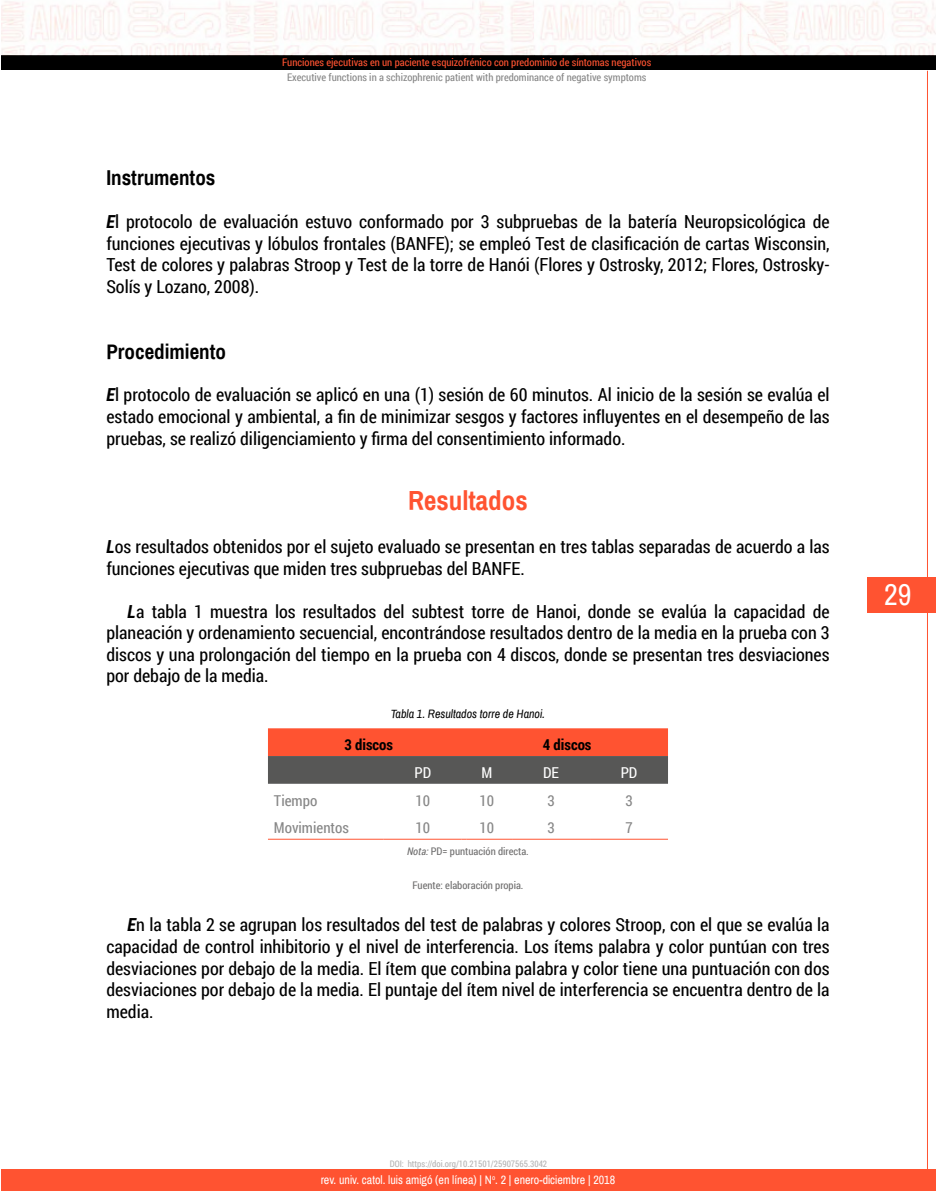
<style>
.page{position:relative;width:936px;height:1191px;background:#fff}
.page>*{position:absolute;margin:0;border:0;box-sizing:border-box;transform-origin:0 0}
.t1{font:30px "Archivo Narrow";color:#fff}
.t2{font:700 27px "Archivo Narrow";color:#ff5331}
.t3{font:700 21px "Archivo Narrow";color:#000}
.t4{font:18px/21.6px "Roboto Condensed";color:#000;text-align:justify}
.t5{font:15px "Roboto Condensed";color:#878787}
.t6{font:700 15px "Roboto Condensed";color:#000}
.t7{font:15px "Roboto Condensed";color:#fff}
.t8{font:12px "Archivo Narrow";color:#fff}
.t9{font:italic 12px "Archivo Narrow";color:#000}
.t10{font:10.5px "Roboto Condensed";color:#ff5331}
.t11{font:10.5px "Roboto Condensed";color:#878787}
.t12{font:10.5px "Roboto Condensed";color:#706f6f}
.t13{font:9px "Roboto Condensed";color:#b3b2b2}
.s1{font-weight:700;font-style:italic}
.s2{font-style:italic}
</style>
<div class="page">
<div style="left:1px;top:1169px;width:934px;height:22px;background:#ff5331"></div>
<div style="left:867px;top:577px;width:68px;height:36px;background:#ff5331"></div>
<div style="left:1px;top:56px;width:934px;height:14px;background:#000"></div>
<img style="left:1px;top:1px;width:934px;height:55px">
<hr style="left:927px;top:71px;width:1px;height:1098px;background:#ff5331">
<svg style="left:268px;top:728px;width:400px;height:55px;background:#ac5644"></svg>
<hr style="left:268px;top:839px;width:116px;height:1px;background:#ff5331">
<hr style="left:384px;top:839px;width:77px;height:1px;background:#ff5331">
<hr style="left:466px;top:839px;width:46px;height:1px;background:#ff5331">
<hr style="left:512px;top:839px;width:78px;height:1px;background:#ff5331">
<hr style="left:590px;top:839px;width:78px;height:1px;background:#ff5331">
<p class="t10" style="left:282px;top:55px;width:370px">Funciones ejecutivas en un paciente esquizofrénico con predominio de síntomas negativos</p>
<p class="t11" style="left:287px;top:70px;width:361px">Executive functions in a schizophrenic patient with predominance of negative symptoms</p>
<p class="t3" style="left:106px;top:165px;width:111px">Instrumentos</p>
<p class="t4" style="left:106px;top:210px;width:724px"><span class="s1">E</span>l protocolo de evaluación estuvo conformado por 3 subpruebas de la batería Neuropsicológica de funciones ejecutivas y lóbulos frontales (BANFE); se empleó Test de clasificación de cartas Wisconsin, Test de colores y palabras Stroop y Test de la torre de Hanói (Flores y Ostrosky, 2012; Flores, Ostrosky-Solís y Lozano, 2008).</p>
<p class="t3" style="left:106px;top:338px;width:121px">Procedimiento</p>
<p class="t4" style="left:106px;top:383px;width:724px"><span class="s1">E</span>l protocolo de evaluación se aplicó en una (1) sesión de 60 minutos. Al inicio de la sesión se evalúa el estado emocional y ambiental, a fin de minimizar sesgos y factores influyentes en el desempeño de las pruebas, se realizó diligenciamiento y firma del consentimiento informado.</p>
<h2 class="t2" style="left:408px;top:484px;width:121px">Resultados</h2>
<p class="t4" style="left:106px;top:535px;width:724px"><span class="s1">L</span>os resultados obtenidos por el sujeto evaluado se presentan en tres tablas separadas de acuerdo a las funciones ejecutivas que miden tres subpruebas del BANFE.</p>
<p class="t4" style="left:106px;top:600px;width:724px;text-indent:21px"><span class="s1">L</span>a tabla 1 muestra los resultados del subtest torre de Hanoi, donde se evalúa la capacidad de planeación y ordenamiento secuencial, encontrándose resultados dentro de la media en la prueba con 3 discos y una prolongación del tiempo en la prueba con 4 discos, donde se presentan tres desviaciones por debajo de la media.</p>
<p class="t9" style="left:391px;top:706px;width:156px">Tabla 1. Resultados torre de Hanoi.</p>
<p class="t6" style="left:344px;top:734px;width:50px">3 discos</p>
<p class="t6" style="left:542px;top:734px;width:50px">4 discos</p>
<p class="t7" style="left:414px;top:762px;width:18px">PD</p>
<p class="t7" style="left:481px;top:762px;width:12px">M</p>
<p class="t7" style="left:543px;top:762px;width:17px">DE</p>
<p class="t7" style="left:620px;top:762px;width:18px">PD</p>
<p class="t5" style="left:274px;top:789px;width:45px">Tiempo</p>
<p class="t5" style="left:415px;top:789px;width:16px">10</p>
<p class="t5" style="left:479px;top:789px;width:16px">10</p>
<p class="t5" style="left:547px;top:789px;width:9px">3</p>
<p class="t5" style="left:625px;top:789px;width:9px">3</p>
<p class="t5" style="left:274px;top:817px;width:76px">Movimientos</p>
<p class="t5" style="left:415px;top:817px;width:16px">10</p>
<p class="t5" style="left:479px;top:817px;width:16px">10</p>
<p class="t5" style="left:547px;top:817px;width:9px">3</p>
<p class="t5" style="left:625px;top:817px;width:9px">7</p>
<p class="t12" style="left:407px;top:843px;width:123px"><span class="s2">Nota:</span> PD= puntuación directa.</p>
<p class="t12" style="left:412px;top:877px;width:113px">Fuente: elaboración propia.</p>
<p class="t4" style="left:106px;top:913px;width:724px;text-indent:21px"><span class="s1">E</span>n la tabla 2 se agrupan los resultados del test de palabras y colores Stroop, con el que se evalúa la capacidad de control inhibitorio y el nivel de interferencia. Los ítems palabra y color puntúan con tres desviaciones por debajo de la media. El ítem que combina palabra y color tiene una puntuación con dos desviaciones por debajo de la media. El puntaje del ítem nivel de interferencia se encuentra dentro de la media.</p>
<h1 class="t1" style="left:884px;top:576px;width:29px">29</h1>
<p class="t13" style="left:390px;top:1157px;width:159px">DOI: https://doi.org/10.21501/25907565.3042</p>
<p class="t8" style="left:321px;top:1172px;width:296px">rev. univ. catol. luis amigó (en línea) | N<sup>o</sup>. 2 | enero-diciembre | 2018</p>
</div>
